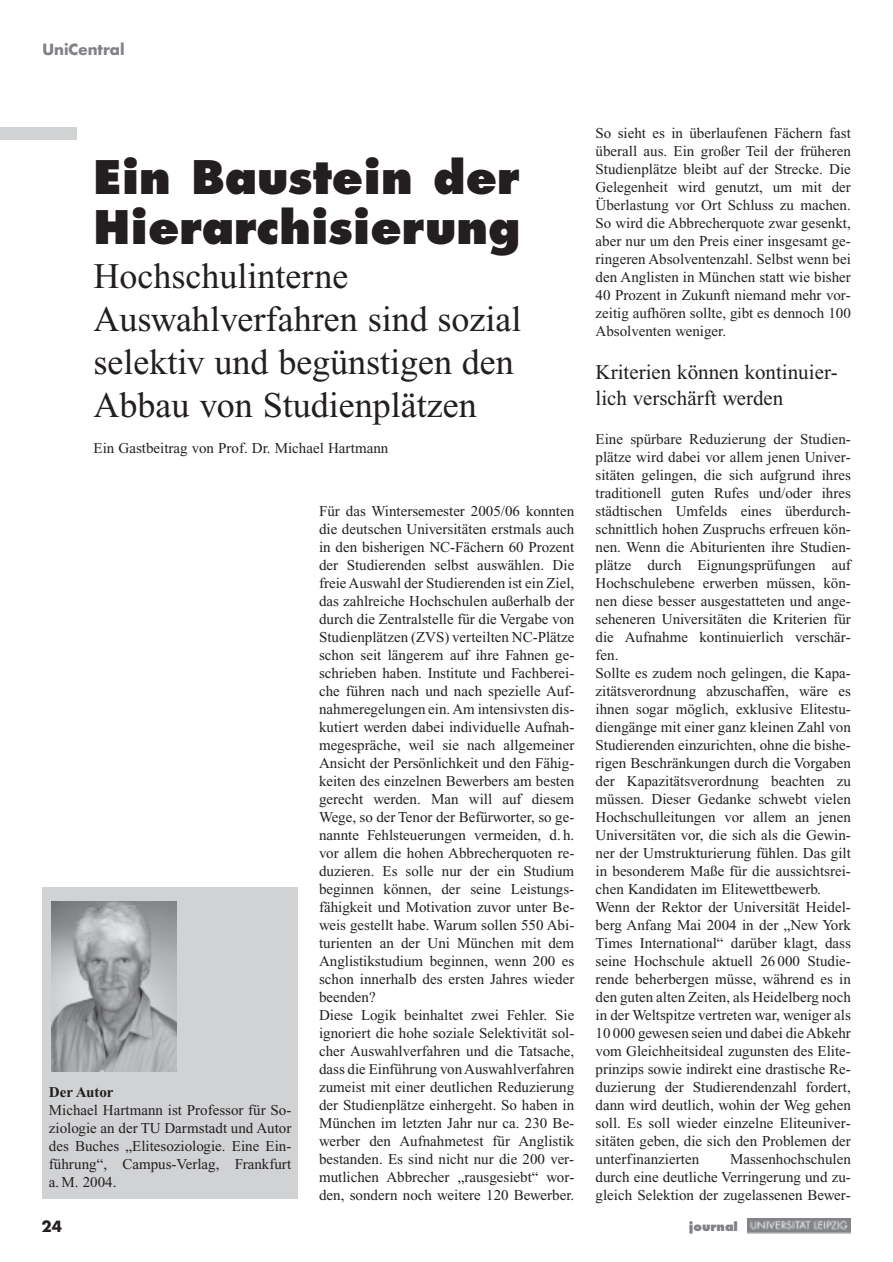
<style>
.page{position:relative;width:893px;height:1262px;background:#fff}
.page>*{position:absolute;margin:0;border:0;box-sizing:border-box;transform-origin:0 0}
.t1{font:800 45px/50.4px "Futura";color:#231f20}
.t2{font:36px/43.2px "Times New Roman";color:#231f20}
.t3{font:21px/25.2px "Times New Roman";color:#231f20}
.t4{font:15px/18px "Times New Roman";color:#231f20;text-align:justify}
.t5{font:700 15px "Futura";color:#808285}
.t6{font:700 15px "Times New Roman";color:#231f20}
.t7{font:700 15px "Futura";color:#231f20}
.t8{font:800 12px "Futura";color:#808285}
.s1{color:#fff}
</style>
<div class="page">
<div style="left:43px;top:887px;width:255px;height:312px;background:#d1d2d4"></div>
<div style="left:747px;top:1218px;width:103px;height:16px;background:#c7c8ca"></div>
<img style="left:747px;top:1218px;width:103px;height:15px">
<div style="left:0;top:128px;width:77px;height:12px;background:#d1d2d4"></div>
<img style="left:51px;top:901px;width:125px;height:170px">
<p class="t5" style="left:43px;top:43px;width:84px">UniCentral</p>
<h1 class="t1" style="left:94px;top:155px;width:428px">Ein Baustein der<br>Hierarchisierung</h1>
<h2 class="t2" style="left:94px;top:257px;width:429px">Hochschulinterne<br>Auswahlverfahren sind sozial selektiv und begünstigen den<br>Abbau von Studienplätzen</h2>
<p class="t4" style="left:94px;top:440px;width:296px">Ein Gastbeitrag von Prof. Dr. Michael Hartmann</p>
<p class="t6" style="left:49px;top:1086px;width:66px">Der Autor</p>
<p class="t4" style="left:49px;top:1102px;width:244px">Michael Hartmann ist Professor für So&shy;ziologie an der TU Darmstadt und Autor des Buches „Elitesoziologie. Eine Ein&shy;führung“, Campus-Verlag, Frankfurt a. M. 2004.</p>
<p class="t4" style="left:319px;top:503px;width:257px;text-align:left">Für das Wintersemester 2005/06 konnten die deutschen Universitäten erstmals auch in den bisherigen NC-Fächern 60 Prozent der Studierenden selbst auswählen. Die freie Auswahl der Studierenden ist ein Ziel, das zahlreiche Hochschulen außerhalb der durch die Zentralstelle für die Vergabe von Studienplätzen (ZVS) verteilten NC-Plätze schon seit längerem auf ihre Fahnen ge&shy;schrieben haben. Institute und Fachberei&shy;che führen nach und nach spezielle Auf&shy;nahmeregelungen ein. Am intensivsten dis&shy;kutiert werden dabei individuelle Aufnah&shy;megespräche, weil sie nach allgemeiner Ansicht der Persönlichkeit und den Fähig&shy;keiten des einzelnen Bewerbers am besten gerecht werden. Man will auf diesem Wege, so der Tenor der Befürworter, so ge&shy;nannte Fehlsteuerungen vermeiden, d. h. vor allem die hohen Abbrecherquoten re&shy;duzieren. Es solle nur der ein Studium beginnen können, der seine Leistungs&shy;fähigkeit und Motivation zuvor unter Be&shy;weis gestellt habe. Warum sollen 550 Abi&shy;turienten an der Uni München mit dem Anglistikstudium beginnen, wenn 200 es schon innerhalb des ersten Jahres wieder beenden?<br>Diese Logik beinhaltet zwei Fehler. Sie ignoriert die hohe soziale Selektivität sol&shy;cher Auswahlverfahren und die Tatsache, dass die Einführung von Auswahlverfahren zumeist mit einer deutlichen Reduzierung der Studienplätze einhergeht. So haben in München im letzten Jahr nur ca. 230 Be&shy;werber den Aufnahmetest für Anglistik bestanden. Es sind nicht nur die 200 ver&shy;mutlichen Abbrecher „rausgesiebt“ wor&shy;den, sondern noch weitere 120 Bewerber.</p>
<p class="t4" style="left:595px;top:125px;width:257px">So sieht es in überlaufenen Fächern fast überall aus. Ein großer Teil der früheren Studienplätze bleibt auf der Strecke. Die Gelegenheit wird genutzt, um mit der Überlastung vor Ort Schluss zu machen.<br>So wird die Abbrecherquote zwar gesenkt, aber nur um den Preis einer insgesamt ge&shy;ringeren Absolventenzahl. Selbst wenn bei den Anglisten in München statt wie bisher 40 Prozent in Zukunft niemand mehr vor&shy;zeitig aufhören sollte, gibt es dennoch 100<br>Absolventen weniger.</p>
<h3 class="t3" style="left:595px;top:362px;width:244px">Kriterien können kontinuier&shy;lich verschärft werden</h3>
<p class="t4" style="left:595px;top:431px;width:257px;text-align:left">Eine spürbare Reduzierung der Studien&shy;plätze wird dabei vor allem jenen Univer&shy;sitäten gelingen, die sich aufgrund ihres traditionell guten Rufes und/oder ihres städtischen Umfelds eines überdurch&shy;schnittlich hohen Zuspruchs erfreuen kön&shy;nen. Wenn die Abiturienten ihre Studien&shy;plätze durch Eignungsprüfungen auf Hochschulebene erwerben müssen, kön&shy;nen diese besser ausgestatteten und ange&shy;seheneren Universitäten die Kriterien für die Aufnahme kontinuierlich verschär&shy;fen.<span class="s1">m<br></span>Sollte es zudem noch gelingen, die Kapa&shy;zitätsverordnung abzuschaffen, wäre es ihnen sogar möglich, exklusive Elitestu&shy;diengänge mit einer ganz kleinen Zahl von Studierenden einzurichten, ohne die bishe&shy;rigen Beschränkungen durch die Vorgaben der Kapazitätsverordnung beachten zu müssen. Dieser Gedanke schwebt vielen Hochschulleitungen vor allem an jenen Universitäten vor, die sich als die Gewin&shy;ner der Umstrukturierung fühlen. Das gilt in besonderem Maße für die aussichtsrei&shy;chen Kandidaten im Elitewettbewerb.<br>Wenn der Rektor der Universität Heidel&shy;berg Anfang Mai 2004 in der „New York Times International“ darüber klagt, dass seine Hochschule aktuell 26 000 Studie&shy;rende beherbergen müsse, während es in den guten alten Zeiten, als Heidelberg noch in der Weltspitze vertreten war, weniger als 10 000 gewesen seien und dabei die Abkehr vom Gleichheitsideal zugunsten des Elite&shy;prinzips sowie indirekt eine drastische Re&shy;duzierung der Studierendenzahl fordert, dann wird deutlich, wohin der Weg gehen soll. Es soll wieder einzelne Eliteuniver&shy;sitäten geben, die sich den Problemen der unterfinanzierten</p>
<p class="t4" style="left:595px;top:1151px;width:257px;text-indent:134px">Massenhochschulen durch eine deutliche Verringerung und zu&shy;gleich Selektion der zugelassenen Bewer-</p>
<p class="t7" style="left:42px;top:1219px;width:22px">24</p>
<p class="t8" style="left:689px;top:1220px;width:51px">journal</p>
</div>
